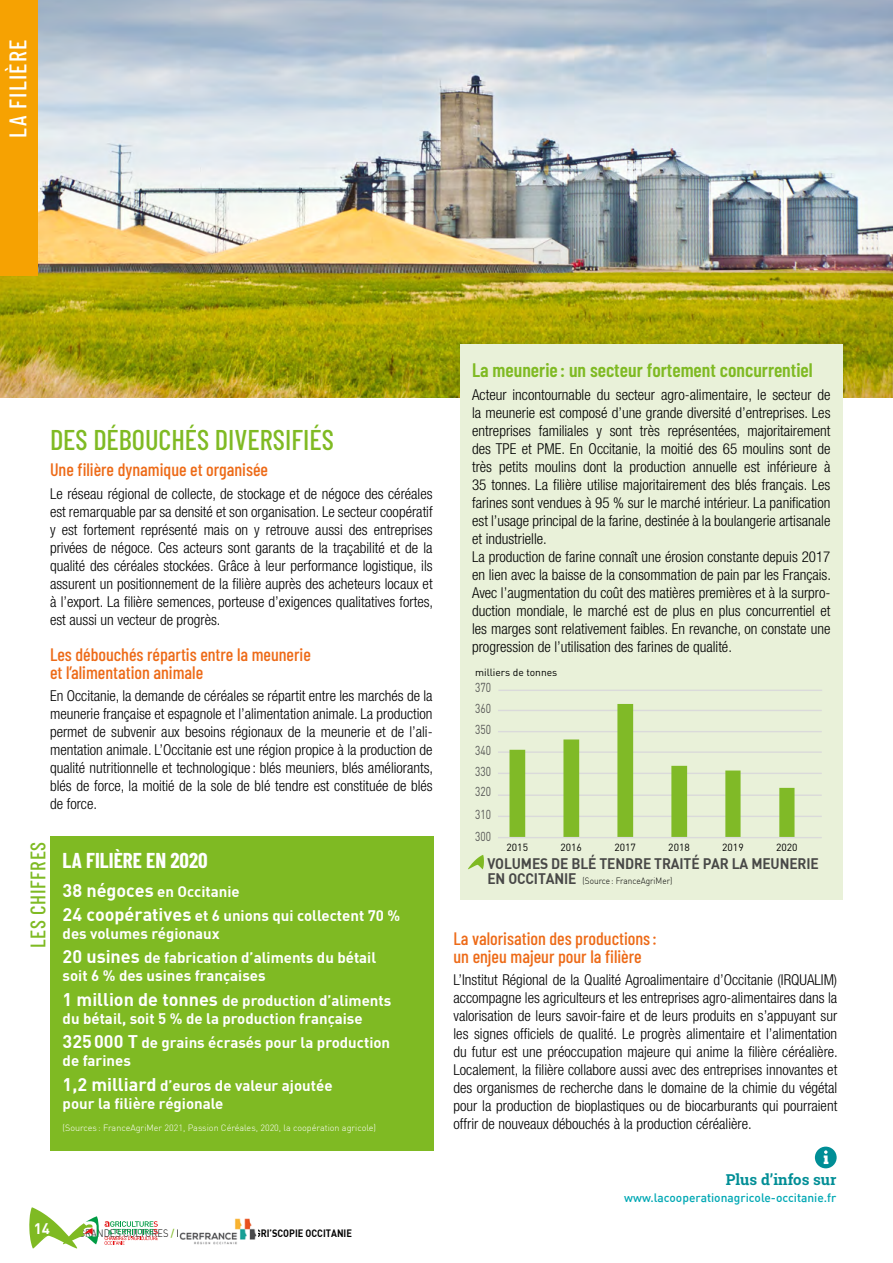
<style>
.page{position:relative;width:893px;height:1263px;background:#fff}
.page>*{position:absolute;margin:0;border:0;box-sizing:border-box;transform-origin:0 0}
.t1{font:500 28.5px "Barlow Condensed";color:#7fba23}
.t2{font:500 24px "Barlow Condensed";letter-spacing:.05em;color:#fff}
.t3{font:700 21px "Barlow Condensed";color:#fff}
.t4{font:500 21px "Barlow Condensed";letter-spacing:.03em;color:#7fba23}
.t5{font:600 19.5px "Barlow Condensed";color:#7fba23}
.t6{font:500 18px/18px "Barlow Condensed";color:#ed6a17}
.t7{font:300 condensed 15px/18px "Helvetica Neue";color:#000;text-align:justify}
.t8{font:700 15px/24.5px "DIN";color:#fff}
.t9{font:15px "DIN Bold";letter-spacing:-.01em;color:#484847;scale:.92 1}
.t10{font:700 15px "Roboto Slab";color:#008e96}
.t11{font:15px "DIN Bold";color:#fff}
.t12{font:12.9px "DIN";color:#575756;scale:.79 1}
.t13{font:500 12px "DIN";color:#00a8b4}
.t14{font:10.5px "DIN Bold";color:#000;scale:.88 1}
.t15{font:10.35px "DIN";color:#000}
.t16{font:300 9px "DIN";color:#fff}
.t17{font:300 9px "DIN";color:#000;scale:.92 1}
.s1{font-family:"DIN Bold";font-weight:400;font-size:18px}
.s2{font-family:"DIN";font-weight:300}
.s3{font-family:"DIN";font-weight:500;color:#7fba23}
.s4{font-family:"DIN Bold";font-weight:400;font-size:15px;color:#484847}
</style>
<div class="page">
<img style="left:0;top:0;width:893px;height:398px">
<div style="left:50px;top:836px;width:384px;height:315px;background:#7fba23"></div>
<svg style="left:815px;top:1146px;width:22px;height:22px"></svg>
<div style="left:460px;top:344px;width:382px;height:556px;background:#e9f1d9"></div>
<hr style="left:498px;top:816px;width:324px;height:1px;background:#dadada">
<hr style="left:498px;top:794px;width:324px;height:2px;background:#dadada">
<hr style="left:498px;top:773px;width:324px;height:1px;background:#dadada">
<hr style="left:498px;top:751px;width:324px;height:2px;background:#dadada">
<hr style="left:498px;top:731px;width:324px;height:1px;background:#dadada">
<hr style="left:498px;top:710px;width:324px;height:1px;background:#dadada">
<hr style="left:498px;top:690px;width:324px;height:1px;background:#dadada">
<svg style="left:509px;top:704px;width:285px;height:133px"></svg>
<hr style="left:498px;top:837px;width:324px;height:1px;background:#dadada">
<svg style="left:468px;top:855px;width:16px;height:14px"></svg>
<div style="left:0;top:0;width:38px;height:275px;background:#f6a202"></div>
<img style="left:179px;top:1218px;width:78px;height:27px">
<svg style="left:29px;top:1207px;width:70px;height:41px"></svg>
<svg style="left:105px;top:1221px;width:53px;height:24px"></svg>
<h2 class="t2" style="left:1px;top:138px;width:100px;rotate:-90deg">LA FILIÈRE</h2>
<h1 class="t1" style="left:50px;top:419px;width:285px">DES DÉBOUCHÉS DIVERSIFIÉS</h1>
<p class="t6" style="left:50px;top:460px;width:219px">Une filière dynamique et organisée</p>
<p class="t7" style="left:50px;top:484px;width:385px">Le réseau régional de collecte, de stockage et de négoce des céréales est remarquable par sa densité et son organisation. Le secteur coopératif y est fortement représenté mais on y retrouve aussi des entreprises privées de négoce. Ces acteurs sont garants de la traçabilité et de la qualité des céréales stockées. Grâce à leur performance logistique, ils assurent un positionnement de la filière auprès des acheteurs locaux et à l’export. La filière semences, porteuse d’exigences qualitatives fortes, est aussi un vecteur de progrès.</p>
<p class="t6" style="left:50px;top:644px;width:262px">Les débouchés répartis entre la meunerie et l’alimentation animale</p>
<p class="t7" style="left:50px;top:686px;width:385px">En Occitanie, la demande de céréales se répartit entre les marchés de la meunerie française et espagnole et l’alimentation animale. La production permet de subvenir aux besoins régionaux de la meunerie et de l’ali&shy;mentation animale. L’Occitanie est une région propice à la production de qualité nutritionnelle et technologique : blés meuniers, blés améliorants, blés de force, la moitié de la sole de blé tendre est constituée de blés de force.</p>
<h3 class="t4" style="left:23px;top:948px;width:108px;rotate:-90deg">LES CHIFFRES</h3>
<h3 class="t3" style="left:63px;top:845px;width:147px">LA FILIÈRE EN 2020</h3>
<p class="t8" style="left:63px;top:878px;width:339px"><span class="s1">38 négoces</span> en Occitanie<br><span class="s1">24 coopératives</span> et 6 unions qui collectent 70 %</p>
<p class="t8" style="left:63px;top:921px;width:315px">des volumes régionaux<br><span class="s1">20 usines</span> de fabrication d’aliments du bétail</p>
<p class="t8" style="left:63px;top:963px;width:330px">soit 6 % des usines françaises<br><span class="s1">1 million de tonnes</span> de production d’aliments</p>
<p class="t8" style="left:63px;top:1005px;width:329px">du bétail, soit 5 % de la production française<br><span class="s1">325000 T</span> de grains écrasés pour la production</p>
<p class="t8" style="left:63px;top:1048px;width:271px">de farines<br><span class="s1">1,2 milliard</span> d’euros de valeur ajoutée</p>
<p class="t8" style="left:63px;top:1090px;width:162px">pour la filière régionale</p>
<p class="t16" style="left:63px;top:1122px;width:315px">(Sources : FranceAgriMer 2021, Passion Céréales, 2020, la coopération agricole)</p>
<p class="t11" style="left:34px;top:1219px;width:18px">14</p>
<p class="t14" style="left:79px;top:1226px;width:311px"><span class="s2">GRANDES CULTURES</span> <span class="s3">/</span> LES DOSSIERS D’AGRI’SCOPIE OCCITANIE</p>
<h3 class="t5" style="left:472px;top:356px;width:342px">La meunerie : un secteur fortement concurrentiel</h3>
<p class="t7" style="left:472px;top:385px;width:360px;text-align:left">Acteur incontournable du secteur agro-alimentaire, le secteur de la meunerie est composé d’une grande diversité d’entreprises. Les entreprises familiales y sont très représentées, majoritairement des TPE et PME. En Occitanie, la moitié des 65 moulins sont de très petits moulins dont la production annuelle est inférieure à 35 tonnes. La filière utilise majoritairement des blés français. Les farines sont vendues à 95 % sur le marché intérieur. La panification est l’usage principal de la farine, destinée à la boulangerie artisanale et industrielle.<br>La production de farine connaît une érosion constante depuis 2017 en lien avec la baisse de la consommation de pain par les Français.<br>Avec l’augmentation du coût des matières premières et à la surpro&shy;duction mondiale, le marché est de plus en plus concurrentiel et les marges sont relativement faibles. En revanche, on constate une progression de l’utilisation des farines de qualité.</p>
<p class="t15" style="left:475px;top:666px;width:84px">milliers de tonnes</p>
<p class="t12" style="left:475px;top:680px;width:22px">370</p>
<p class="t12" style="left:475px;top:700px;width:22px">360</p>
<p class="t12" style="left:475px;top:721px;width:22px">350</p>
<p class="t12" style="left:475px;top:742px;width:22px">340</p>
<p class="t12" style="left:475px;top:763px;width:22px">330</p>
<p class="t12" style="left:475px;top:784px;width:22px">320</p>
<p class="t12" style="left:475px;top:806px;width:22px">310</p>
<p class="t12" style="left:475px;top:828px;width:22px">300</p>
<p class="t15" style="left:507px;top:841px;width:23px">2015</p>
<p class="t15" style="left:560px;top:841px;width:23px">2016</p>
<p class="t15" style="left:614px;top:841px;width:23px">2017</p>
<p class="t15" style="left:668px;top:841px;width:23px">2018</p>
<p class="t15" style="left:722px;top:841px;width:23px">2019</p>
<p class="t15" style="left:776px;top:841px;width:23px">2020</p>
<p class="t9" style="left:487px;top:854px;width:362px">VOLUMES DE BLÉ TENDRE TRAITÉ PAR LA MEUNERIE</p>
<p class="t17" style="left:487px;top:875px;width:203px"><span class="s4">EN OCCITANIE</span> (Source: FranceAgriMer)</p>
<p class="t6" style="left:453px;top:928px;width:205px">La valorisation des productions: un enjeu majeur pour la filière</p>
<p class="t7" style="left:453px;top:971px;width:386px">L’Institut Régional de la Qualité Agroalimentaire d’Occitanie (IRQUALIM) accompagne les agriculteurs et les entreprises agro-alimentaires dans la valorisation de leurs savoir-faire et de leurs produits en s’appuyant sur les signes officiels de qualité. Le progrès alimentaire et l’alimentation du futur est une préoccupation majeure qui anime la filière céréalière.<br>Localement, la filière collabore aussi avec des entreprises innovantes et des organismes de recherche dans le domaine de la chimie du végétal pour la production de bioplastiques ou de biocarburants qui pourraient offrir de nouveaux débouchés à la production céréalière.</p>
<p class="t10" style="left:726px;top:1169px;width:112px">Plus d’infos sur</p>
<p class="t13" style="left:624px;top:1190px;width:214px">www.lacooperationagricole-occitanie.fr</p>
</div>
